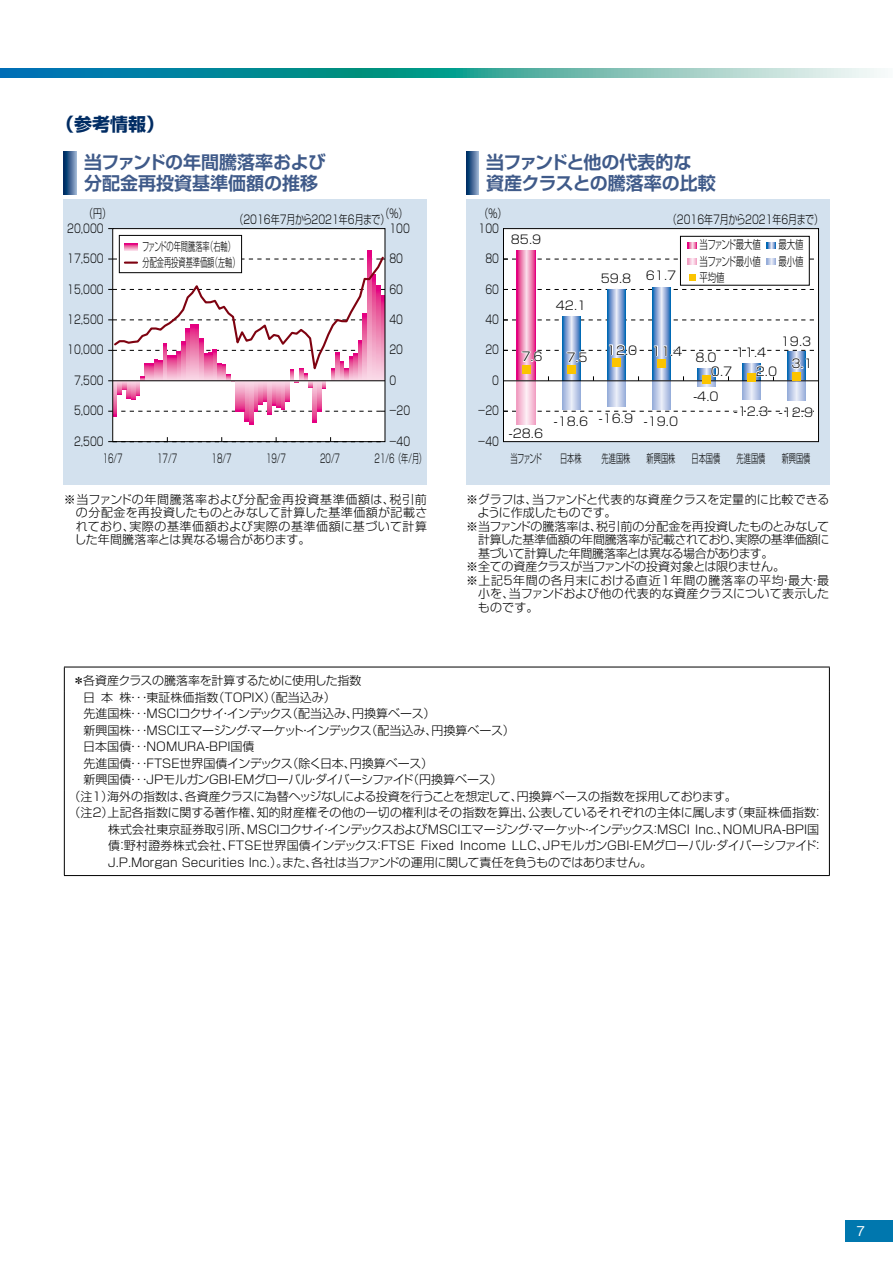
<style>
.page{position:relative;width:893px;height:1263px;background:#fff}
.page>*{position:absolute;margin:0;border:0;box-sizing:border-box;transform-origin:0 0}
.t1{font:700 18px/21px "Shin Go Pr 5 De";color:#3f5a89}
.t2{font:700 18px "Shin Go Pr 5";color:#002c63}
.t3{font:500 13.5px "Gothic BBB Pr 5";color:#fff}
.t4{font:300 12px/13.5px "Shin Go Pr 5";color:#000;text-align:justify}
.t5{font:300 12px "Shin Go Pr 5";letter-spacing:-.02em;color:#000}
.t6{font:300 12px "Shin Go Pr 5";color:#000;scale:.75 1}
.t7{font:300 12px/16.5px "Shin Go Pr 5";color:#000;scale:.6 1}
.t8{font:300 12px "Shin Go Pr 5";letter-spacing:.02em;color:#000}
.t9{font:300 12px "Shin Go Pr 5";letter-spacing:-.035em;color:#000}
.t10{font:300 12px "Shin Go Pr 5";letter-spacing:.05em;color:#000}
.t11{font:300 12px "Shin Go Pr 5";letter-spacing:-.045em;color:#000}
.t12{font:300 12px "Shin Go Pr 5";letter-spacing:-.04em;color:#000}
.t13{font:300 12px "Shin Go Pr 5";letter-spacing:-.03em;color:#000}
.t14{font:300 12px/16px "Shin Go Pr 5";letter-spacing:-.05em;color:#000;scale:.7 1}
.t15{font:300 12px/16px "Shin Go Pr 5";color:#000;scale:.7 1}
</style>
<div class="page">
<div style="left:845px;top:1220px;width:48px;height:22px;background:#0077ae"></div>
<svg style="left:0;top:69px;width:881px;height:8px;background:#47a7ac"></svg>
<svg style="left:64px;top:152px;width:13px;height:42px"></svg>
<svg style="left:466px;top:152px;width:13px;height:42px"></svg>
<div style="left:64px;top:199px;width:363px;height:285px;background:#d3e1ee"></div>
<div style="left:113px;top:229px;width:272px;height:213px;background:#fff"></div>
<svg style="left:108px;top:411px;width:275px;height:1px"></svg>
<svg style="left:108px;top:437px;width:224px;height:5px"></svg>
<svg style="left:317px;top:394px;width:4px;height:17px"></svg>
<svg style="left:313px;top:394px;width:4px;height:28px"></svg>
<svg style="left:286px;top:394px;width:3px;height:8px"></svg>
<svg style="left:281px;top:394px;width:4px;height:16px"></svg>
<svg style="left:276px;top:394px;width:4px;height:13px"></svg>
<svg style="left:272px;top:394px;width:4px;height:11px"></svg>
<svg style="left:267px;top:394px;width:4px;height:21px"></svg>
<svg style="left:263px;top:394px;width:4px;height:7px"></svg>
<svg style="left:258px;top:394px;width:4px;height:11px"></svg>
<svg style="left:254px;top:394px;width:4px;height:17px"></svg>
<svg style="left:249px;top:394px;width:4px;height:30px"></svg>
<svg style="left:245px;top:394px;width:4px;height:27px"></svg>
<svg style="left:240px;top:394px;width:4px;height:17px"></svg>
<svg style="left:236px;top:394px;width:3px;height:17px"></svg>
<svg style="left:131px;top:394px;width:4px;height:6px"></svg>
<svg style="left:127px;top:394px;width:4px;height:4px"></svg>
<svg style="left:114px;top:394px;width:3px;height:22px"></svg>
<div style="left:112px;top:228px;width:273px;height:214px;border:1px solid #000"></div>
<div style="left:119px;top:235px;width:123px;height:38px;border:1px solid #000"></div>
<svg style="left:108px;top:244px;width:278px;height:150px"></svg>
<div style="left:466px;top:199px;width:363px;height:285px;background:#d3e1ee"></div>
<div style="left:503px;top:229px;width:315px;height:213px;background:#fff"></div>
<svg style="left:652px;top:290px;width:18px;height:45px"></svg>
<svg style="left:607px;top:290px;width:18px;height:45px"></svg>
<svg style="left:787px;top:381px;width:18px;height:7px"></svg>
<svg style="left:742px;top:381px;width:18px;height:7px"></svg>
<svg style="left:697px;top:381px;width:18px;height:6px"></svg>
<svg style="left:652px;top:381px;width:18px;height:7px"></svg>
<svg style="left:607px;top:381px;width:18px;height:7px"></svg>
<svg style="left:562px;top:381px;width:18px;height:7px"></svg>
<svg style="left:505px;top:320px;width:309px;height:1px"></svg>
<div style="left:503px;top:228px;width:316px;height:214px;border:1px solid #000"></div>
<svg style="left:517px;top:250px;width:18px;height:85px"></svg>
<svg style="left:517px;top:381px;width:18px;height:7px"></svg>
<svg style="left:562px;top:317px;width:18px;height:18px"></svg>
<div style="left:702px;top:376px;width:8px;height:8px;background:#fbc400"></div>
<div style="left:747px;top:373px;width:8px;height:9px;background:#fbc400"></div>
<svg style="left:503px;top:388px;width:315px;height:52px"></svg>
<svg style="left:503px;top:335px;width:315px;height:46px"></svg>
<div style="left:680px;top:236px;width:130px;height:50px;border:1px solid #000"></div>
<svg style="left:688px;top:242px;width:8px;height:7px"></svg>
<svg style="left:767px;top:242px;width:8px;height:7px"></svg>
<svg style="left:503px;top:259px;width:315px;height:31px"></svg>
<hr style="left:64px;top:667px;width:766px;height:1px;background:#000">
<svg style="left:64px;top:667px;width:1px;height:24px"></svg>
<svg style="left:829px;top:667px;width:1px;height:24px"></svg>
<hr style="left:64px;top:691px;width:1px;height:99px;background:#000">
<hr style="left:829px;top:691px;width:1px;height:99px;background:#000">
<hr style="left:64px;top:790px;width:1px;height:85px;background:#000">
<hr style="left:829px;top:790px;width:1px;height:85px;background:#000">
<hr style="left:64px;top:875px;width:766px;height:1px;background:#000">
<h1 class="t2" style="left:56px;top:110px;width:109px">（参考情報）</h1>
<h1 class="t1" style="left:84px;top:150px;width:243px">当ファンドの年間騰落率および分配金再投資基準価額の推移</h1>
<h1 class="t1" style="left:486px;top:150px;width:231px">当ファンドと他の代表的な<br>資産クラスとの騰落率の比較</h1>
<p class="t6" style="left:84px;top:204px;width:37px">（円）</p>
<p class="t6" style="left:67px;top:218px;width:50px">20,000</p>
<p class="t6" style="left:67px;top:249px;width:50px">17,500</p>
<p class="t6" style="left:380px;top:204px;width:37px">（％）</p>
<p class="t6" style="left:234px;top:210px;width:208px">（2016年7月から2021年6月まで）</p>
<p class="t6" style="left:389px;top:218px;width:29px">100</p>
<p class="t7" style="left:142px;top:237px;width:164px">ファンドの年間騰落率（右軸）分配金再投資基準価額（左軸）</p>
<p class="t6" style="left:389px;top:249px;width:20px">80</p>
<p class="t6" style="left:67px;top:279px;width:50px">15,000</p>
<p class="t6" style="left:389px;top:279px;width:20px">60</p>
<p class="t6" style="left:479px;top:204px;width:37px">（％）</p>
<p class="t6" style="left:478px;top:219px;width:29px">100</p>
<p class="t6" style="left:485px;top:249px;width:20px">80</p>
<p class="t6" style="left:485px;top:279px;width:20px">60</p>
<p class="t4" style="left:511px;top:231px;width:32px">85.9</p>
<p class="t6" style="left:668px;top:210px;width:208px">（2016年7月から2021年6月まで）</p>
<p class="t4" style="left:601px;top:269px;width:77px">59.8 61.7</p>
<p class="t14" style="left:699px;top:236px;width:90px">当ファンド最大値当ファンド最小値</p>
<p class="t15" style="left:778px;top:236px;width:37px">最大値最小値</p>
<p class="t15" style="left:699px;top:268px;width:37px">平均値</p>
<p class="t4" style="left:556px;top:297px;width:32px">42.1</p>
<p class="t6" style="left:67px;top:310px;width:50px">12,500</p>
<p class="t6" style="left:389px;top:310px;width:20px">40</p>
<p class="t6" style="left:485px;top:310px;width:20px">40</p>
<p class="t6" style="left:67px;top:340px;width:50px">10,000</p>
<p class="t6" style="left:74px;top:370px;width:41px">7,500</p>
<p class="t6" style="left:389px;top:340px;width:20px">20</p>
<p class="t6" style="left:389px;top:370px;width:11px">0</p>
<p class="t6" style="left:485px;top:340px;width:20px">20</p>
<p class="t6" style="left:492px;top:370px;width:11px">0</p>
<p class="t4" style="left:521px;top:349px;width:23px">7.6</p>
<p class="t4" style="left:566px;top:349px;width:23px">7.5</p>
<p class="t4" style="left:607px;top:343px;width:77px">12.0 11.4</p>
<p class="t4" style="left:781px;top:334px;width:32px">19.3</p>
<p class="t4" style="left:736px;top:345px;width:32px">11.4</p>
<p class="t4" style="left:695px;top:350px;width:23px">8.0</p>
<p class="t4" style="left:791px;top:356px;width:23px">3.1</p>
<p class="t4" style="left:711px;top:364px;width:23px">0.7</p>
<p class="t4" style="left:756px;top:363px;width:23px">2.0</p>
<p class="t4" style="left:693px;top:388px;width:27px">-4.0</p>
<p class="t6" style="left:74px;top:401px;width:41px">5,000</p>
<p class="t6" style="left:389px;top:401px;width:30px">－20</p>
<p class="t6" style="left:477px;top:401px;width:30px">－20</p>
<p class="t4" style="left:554px;top:413px;width:126px">-18.6 -16.9 -19.0</p>
<p class="t4" style="left:734px;top:404px;width:81px">-12.3 -12.9</p>
<p class="t6" style="left:74px;top:431px;width:41px">2,500</p>
<p class="t6" style="left:389px;top:431px;width:30px">－40</p>
<p class="t6" style="left:477px;top:432px;width:30px">－40</p>
<p class="t4" style="left:509px;top:426px;width:36px">-28.6</p>
<p class="t7" style="left:103px;top:449px;width:35px">16/7</p>
<p class="t7" style="left:157px;top:449px;width:35px">17/7</p>
<p class="t7" style="left:212px;top:449px;width:35px">18/7</p>
<p class="t7" style="left:266px;top:449px;width:35px">19/7</p>
<p class="t7" style="left:320px;top:449px;width:35px">20/7</p>
<p class="t7" style="left:375px;top:449px;width:87px">21/6（年/月）</p>
<p class="t7" style="left:510px;top:449px;width:54px">当ファンド</p>
<p class="t7" style="left:560px;top:449px;width:37px">日本株</p>
<p class="t7" style="left:602px;top:449px;width:50px">先進国株</p>
<p class="t7" style="left:647px;top:449px;width:50px">新興国株</p>
<p class="t7" style="left:692px;top:449px;width:49px">日本国債</p>
<p class="t7" style="left:737px;top:449px;width:50px">先進国債</p>
<p class="t7" style="left:782px;top:449px;width:50px">新興国債</p>
<p class="t4" style="left:75px;top:491px;width:354px;text-indent:-11px">※当ファンドの年間騰落率および分配金再投資基準価額は、税引前の分配金を再投資したものとみなして計算した基準価額が記載されており、実際の基準価額および実際の基準価額に基づいて計算した年間騰落率とは異なる場合があります。</p>
<p class="t4" style="left:466px;top:491px;width:365px">※グラフは、当ファンドと代表的な資産クラスを定量的に比較できる</p>
<p class="t4" style="left:478px;top:505px;width:141px">ように作成したものです。</p>
<p class="t5" style="left:466px;top:516px;width:365px">※当ファンドの騰落率は、税引前の分配金を再投資したものとみなして</p>
<p class="t5" style="left:478px;top:530px;width:353px">計算した基準価額の年間騰落率が記載されており、実際の基準価額に</p>
<p class="t12" style="left:478px;top:543px;width:297px">基づいて計算した年間騰落率とは異なる場合があります。</p>
<p class="t11" style="left:466px;top:557px;width:321px">※全ての資産クラスが当ファンドの投資対象とは限りません。</p>
<p class="t10" style="left:466px;top:570px;width:364px">※上記５年間の各月末における直近１年間の騰落率の平均・最大・最</p>
<p class="t4" style="left:478px;top:586px;width:353px">小を、当ファンドおよび他の代表的な資産クラスについて表示した</p>
<p class="t4" style="left:478px;top:599px;width:62px">ものです。</p>
<p class="t13" style="left:73px;top:671px;width:290px">＊各資産クラスの騰落率を計算するために使用した指数</p>
<p class="t4" style="left:83px;top:689px;width:254px">日本株・・・東証株価指数（TOPIX）（配当込み）</p>
<p class="t4" style="left:83px;top:706px;width:353px">先進国株・・・MSCIコクサイ・インデックス（配当込み、円換算ベース）</p>
<p class="t5" style="left:83px;top:720px;width:433px">新興国株・・・MSCIエマージング・マーケット・インデックス（配当込み、円換算ベース）</p>
<p class="t4" style="left:83px;top:739px;width:173px">日本国債・・・NOMURA-BPI国債</p>
<p class="t4" style="left:83px;top:755px;width:351px">先進国債・・・FTSE世界国債インデックス（除く日本、円換算ベース）</p>
<p class="t4" style="left:83px;top:772px;width:420px">新興国債・・・JPモルガンGBI-EMグローバル・ダイバーシファイド（円換算ベース）</p>
<p class="t9" style="left:68px;top:786px;width:670px">（注１）海外の指数は、各資産クラスに為替ヘッジなしによる投資を行うことを想定して、円換算ベースの指数を採用しております。</p>
<p class="t4" style="left:68px;top:805px;width:757px">（注２）上記各指数に関する著作権、知的財産権その他の一切の権利はその指数を算出、公表しているそれぞれの主体に属します（東証株価指数：</p>
<p class="t4" style="left:108px;top:821px;width:713px">株式会社東京証券取引所、MSCIコクサイ・インデックスおよびMSCIエマージング・マーケット・インデックス：MSCI Inc.、NOMURA-BPI国</p>
<p class="t8" style="left:108px;top:836px;width:717px">債：野村證券株式会社、FTSE世界国債インデックス：FTSE Fixed Income LLC、JPモルガンGBI-EMグローバル・ダイバーシファイド：</p>
<p class="t5" style="left:108px;top:852px;width:545px">J.P.Morgan Securities Inc.）。また、各社は当ファンドの運用に関して責任を負うものではありません。</p>
<p class="t3" style="left:856px;top:1220px;width:10px">7</p>
</div>
